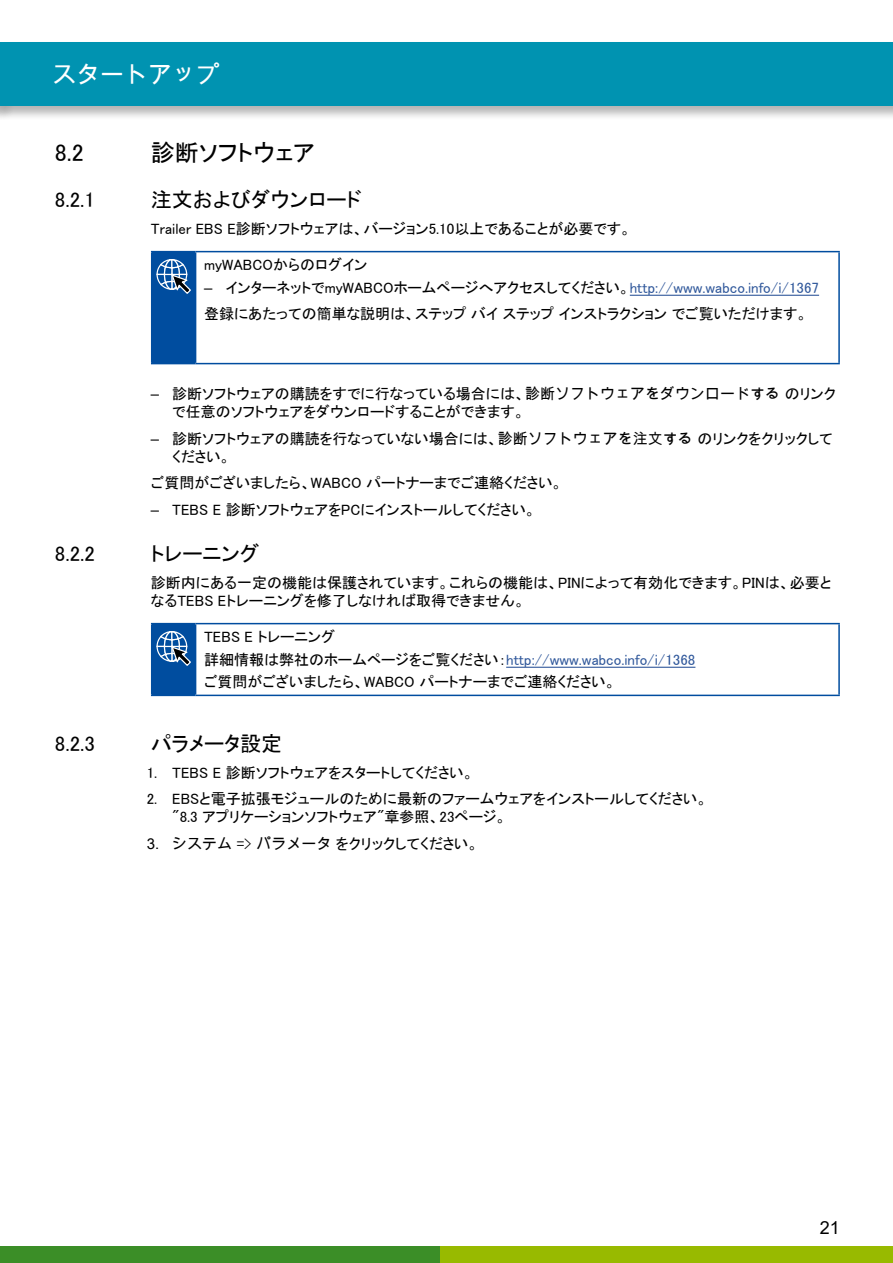
<style>
.page{position:relative;width:893px;height:1263px;background:#fff}
.page>*{position:absolute;margin:0;border:0;box-sizing:border-box;transform-origin:0 0}
.t1{font:24px "MS P Gothic";color:#000}
.t2{font:24px "Arial Unicode MS";color:#fff}
.t3{font:21px "MS P Gothic";color:#000}
.t4{font:18px "Arial";color:#000}
.t5{font:15px/18px "MS P Gothic";color:#000}
.s1{font-family:"Arial"}
.s2{color:#30589b}
.s3{font-family:"Arial Unicode MS"}
</style>
<div class="page">
<div style="left:0;top:1246px;width:440px;height:17px;background:#3b8e27"></div>
<div style="left:440px;top:1246px;width:453px;height:17px;background:#98ba00"></div>
<div style="left:0;top:40px;width:893px;height:80px;background:#000;opacity:.3"></div>
<div style="left:0;top:43px;width:893px;height:63px;background:#0093b1"></div>
<div style="left:152px;top:252px;width:44px;height:112px;background:#004d9f"></div>
<hr style="left:151px;top:251px;width:45px;height:1px;background:#004d9f">
<hr style="left:151px;top:252px;width:1px;height:111px;background:#004d9f">
<hr style="left:196px;top:251px;width:644px;height:1px;background:#004d9f">
<hr style="left:838px;top:252px;width:2px;height:111px;background:#004d9f">
<hr style="left:151px;top:363px;width:45px;height:1px;background:#004d9f">
<hr style="left:196px;top:363px;width:644px;height:1px;background:#004d9f">
<svg style="left:156px;top:259px;width:35px;height:35px"></svg>
<hr style="left:630px;top:295px;width:189px;height:1px;background:#30589b">
<div style="left:152px;top:624px;width:44px;height:71px;background:#004d9f"></div>
<hr style="left:151px;top:623px;width:45px;height:1px;background:#004d9f">
<hr style="left:151px;top:624px;width:1px;height:71px;background:#004d9f">
<hr style="left:196px;top:623px;width:644px;height:1px;background:#004d9f">
<hr style="left:838px;top:624px;width:2px;height:71px;background:#004d9f">
<hr style="left:151px;top:695px;width:45px;height:1px;background:#004d9f">
<hr style="left:196px;top:695px;width:644px;height:1px;background:#004d9f">
<svg style="left:156px;top:631px;width:35px;height:35px"></svg>
<hr style="left:506px;top:667px;width:189px;height:1px;background:#30589b">
<h1 class="t2" style="left:52px;top:57px;width:169px">スタートアップ</h1>
<h1 class="t1" style="left:55px;top:140px;width:30px">8.2</h1>
<h1 class="t1" style="left:151px;top:140px;width:166px">診断ソフトウェア</h1>
<h2 class="t3" style="left:55px;top:189px;width:42px">8.2.1</h2>
<h2 class="t3" style="left:151px;top:189px;width:212px">注文およびダウンロード</h2>
<p class="t5" style="left:151px;top:219px;width:482px">Trailer EBS E診断ソフトウェアは、バージョン5.10以上であることが必要です。</p>
<p class="t5" style="left:204px;top:256px;width:165px">myWABCOからのログイン</p>
<p class="t5" style="left:204px;top:274px;width:616px;line-height:26.5px"><span class="s1">–</span> インターネットでmyWABCOホームページへアクセスしてください。<span class="s2">http://www.wabco.info/i/1367</span>登録にあたっての簡単な説明は、ステップバイステップインストラクションでご覧いただけます。</p>
<p class="t5" style="left:172px;top:385px;width:665px;text-indent:-21px"><span class="s1">–</span> 診断ソフトウェアの購読をすでに行なっている場合には、<span class="s3">診断ソフトウェアをダウンロードする</span>のリンクで任意のソフトウェアをダウンロードすることができます。</p>
<p class="t5" style="left:172px;top:429px;width:662px;text-indent:-21px"><span class="s1">–</span> 診断ソフトウェアの購読を行なっていない場合には、<span class="s3">診断ソフトウェアを注文する</span>のリンクをクリックしてください。</p>
<p class="t5" style="left:151px;top:474px;width:413px">ご質問がございましたら、WABCO パートナーまでご連絡ください。</p>
<p class="t5" style="left:151px;top:500px;width:386px"><span class="s1">–</span> TEBS E 診断ソフトウェアをPCにインストールしてください。</p>
<h2 class="t3" style="left:55px;top:543px;width:42px">8.2.2</h2>
<h2 class="t3" style="left:151px;top:543px;width:110px">トレーニング</h2>
<p class="t5" style="left:151px;top:573px;width:682px">診断内にある一定の機能は保護されています。これらの機能は、PINによって有効化できます。PINは、必要となるTEBS Eトレーニングを修了しなければ取得できません。</p>
<p class="t5" style="left:204px;top:626px;width:493px;line-height:22.2px">TEBS E トレーニング<br>詳細情報は弊社のホームページをご覧ください：<span class="s2">http://www.wabco.info/i/1368</span>ご質問がございましたら、WABCO パートナーまでご連絡ください。</p>
<h2 class="t3" style="left:55px;top:733px;width:42px">8.2.3</h2>
<h2 class="t3" style="left:151px;top:733px;width:133px">パラメータ設定</h2>
<p class="t5" style="left:147px;top:763px;width:328px">1. TEBS E 診断ソフトウェアをスタートしてください。</p>
<p class="t5" style="left:172px;top:790px;width:537px;text-indent:-26px">2. EBSと電子拡張モジュールのために最新のファームウェアをインストールしてください。"8.3 アプリケーションソフトウェア"章参照、23ページ。</p>
<p class="t5" style="left:147px;top:834px;width:333px"><span class="s3">3. システム</span> =&gt; <span class="s3">パラメータ</span>をクリックしてください。</p>
<p class="t4" style="left:820px;top:1215px;width:22px">21</p>
</div>
